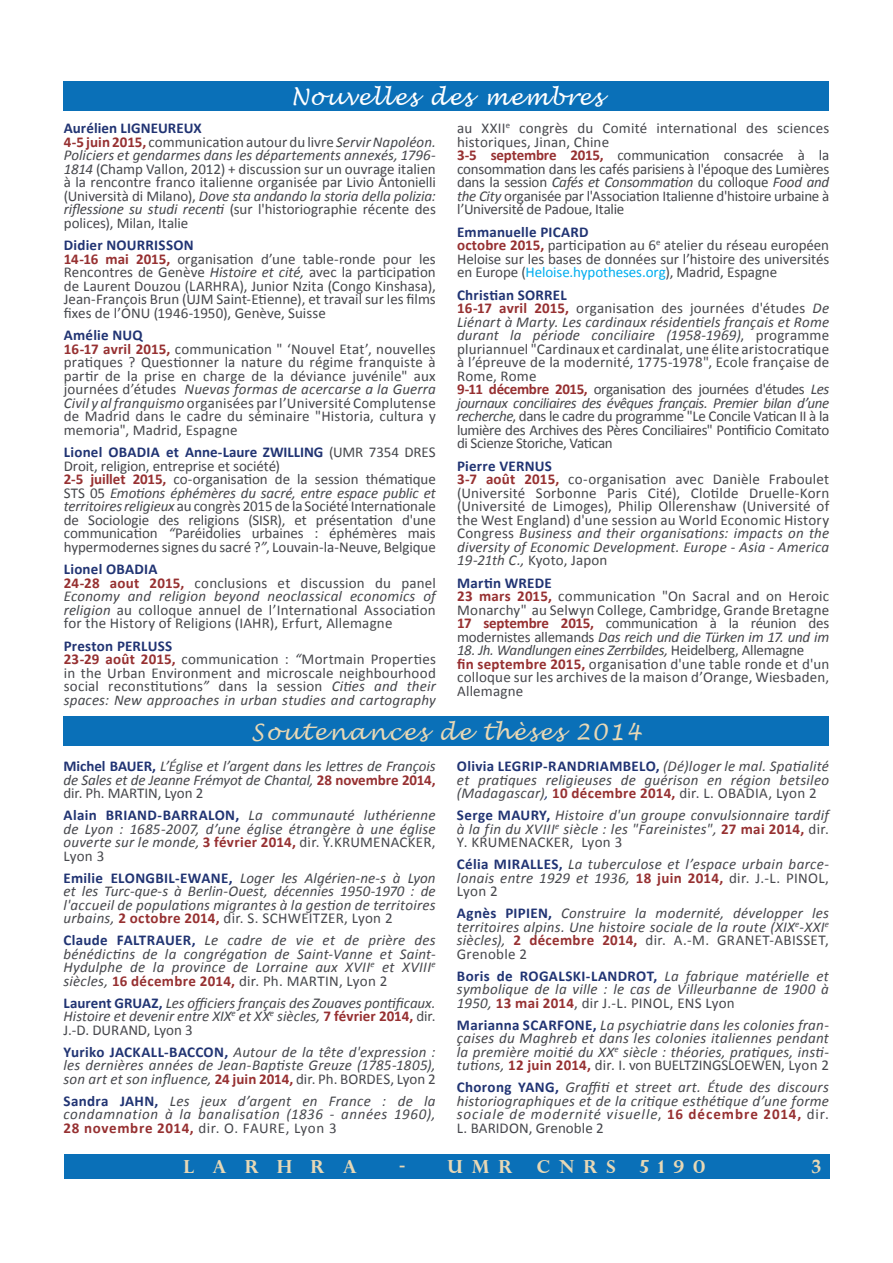
<style>
.page{position:relative;width:893px;height:1263px;background:#fff}
.page>*{position:absolute;margin:0;border:0;box-sizing:border-box;transform-origin:0 0}
.t1{font:italic 22.5px "Lucida Handwriting";letter-spacing:.08em;color:#e8d8b5}
.t2{font:italic 22.5px "Lucida Handwriting";letter-spacing:.06em;color:#fff}
.t3{font:700 19.5px "Book Antiqua";color:#e8d8b5}
.t4{font:700 18px "Perpetua Titling";letter-spacing:.5em;color:#e8d8b5}
.t5{font:15px/13.5px "Calibri";letter-spacing:.005em;color:#46474c}
.t6{font:italic 15px/13.5px "Calibri";letter-spacing:.02em;color:#46474c;text-align:justify}
.t7{font:15px/13.5px "Calibri";letter-spacing:-.015em;color:#46474c}
.s1{font-weight:700;color:#213473}
.s2{font-weight:700;color:#963031}
.s3{font-style:italic}
.s4{color:#00aeef}
.s5{font-weight:700;font-style:normal;color:#213473}
.s6{font-weight:700;font-style:normal;color:#963031}
.s7{font-style:normal}
.s8{color:#213473}
</style>
<div class="page">
<div style="left:64px;top:1154px;width:765px;height:25px;background:#0a70b8"></div>
<div style="left:64px;top:81px;width:765px;height:30px;background:#0a70b8"></div>
<div style="left:64px;top:716px;width:765px;height:30px;background:#0a70b8"></div>
<h1 class="t2" style="left:291px;top:84px;width:313px">Nouvelles des membres</h1>
<p class="t5" style="left:64px;top:122px;width:374px"><span class="s1">Aurélien LIGNEUREUX<br></span><span class="s2">4-5 juin 2015,</span> communication autour du livre <span class="s3">Servir Napoléon.<br>Policiers et gendarmes dans les départements annexés, 1796- 1814</span> (Champ Vallon, 2012) + discussion sur un ouvrage italien à la rencontre franco italienne organisée par Livio Antonielli (Università di Milano), <span class="s3">Dove sta andando la storia della polizia: riflessione su studi recenti</span> (sur l'historiographie récente des polices), Milan, Italie</p>
<p class="t5" style="left:64px;top:239px;width:374px"><span class="s1">Didier NOURRISSON<br></span><span class="s2">14-16 mai 2015,</span> organisation d’une table-ronde pour les Rencontres de Genève <span class="s3">Histoire et cité,</span> avec la participation de Laurent Douzou (LARHRA), Junior Nzita (Congo Kinshasa), Jean-François Brun (UJM Saint-Etienne), et travail sur les films fixes de l’ONU (1946-1950), Genève, Suisse</p>
<p class="t5" style="left:64px;top:329px;width:374px"><span class="s1">Amélie NUQ<br></span><span class="s2">16-17 avril 2015,</span> communication " ‘Nouvel Etat’, nouvelles pratiques ? Questionner la nature du régime franquiste à partir de la prise en charge de la déviance juvénile" aux journées d’études <span class="s3">Nuevas formas de acercarse a la Guerra Civil y al franquismo</span> organisées parl’Université Complutense de Madrid dans le cadre du séminaire "Historia, cultura y memoria", Madrid, Espagne</p>
<p class="t5" style="left:64px;top:446px;width:374px"><span class="s1">Lionel OBADIA et Anne-Laure ZWILLING</span> (UMR 7354 DRES Droit, religion, entreprise et société)<br><span class="s2">2-5 juillet 2015,</span> co-organisation de la session thématique STS 05 <span class="s3">Emotions éphémères du sacré, entre espace public et territoires religieux</span> au congrès 2015 de la Société Internationale de Sociologie des religions (SISR), et présentation d'une communication <span class="s3">“</span>Paréidolies urbaines : éphémères mais hypermodernes signes du sacré ?<span class="s3">”</span>, Louvain-la-Neuve, Belgique</p>
<p class="t5" style="left:64px;top:563px;width:374px"><span class="s1">Lionel OBADIA<br></span><span class="s2">24-28 aout 2015,</span> conclusions et discussion du panel <span class="s3">Economy and religion beyond neoclassical economics of religion</span> au colloque annuel de l’International Association for the History of Religions (IAHR), Erfurt, Allemagne</p>
<p class="t5" style="left:64px;top:639px;width:374px"><span class="s1">Preston PERLUSS<br></span><span class="s2">23-29 août 2015,</span> communication : <span class="s3">“</span>Mortmain Properties in the Urban Environment and microscale neighbourhood social reconstitutions<span class="s3">”</span> dans la session <span class="s3">Cities and their spaces: New approaches in urban studies and cartography</span></p>
<p class="t7" style="left:457px;top:122px;width:374px">au XXII<sup>e</sup> congrès du Comité international des sciences historiques, Jinan, Chine<br><span class="s2">3-5 septembre 2015,</span> communication consacrée à la consommation dans les cafés parisiens à l'époque des Lumières dans la session <span class="s3">Cafés et Consommation</span> du colloque <span class="s3">Food and the City</span> organisée par l'Association Italienne d'histoire urbaine à l’Université de Padoue, Italie</p>
<p class="t5" style="left:457px;top:225px;width:374px"><span class="s1">Emmanuelle PICARD<br></span><span class="s2">octobre 2015,</span> participation au 6<sup>e</sup> atelier du réseau européen Heloise sur les bases de données sur l’histoire des universités en Europe (<span class="s4">Heloise.hypotheses.org</span>), Madrid, Espagne</p>
<p class="t7" style="left:457px;top:288px;width:374px"><span class="s1">Christian SORREL<br></span><span class="s2">16-17 avril 2015,</span> organisation des journées d'études <span class="s3">De Liénart à Marty. Les cardinaux résidentiels français et Rome durant la période conciliaire (1958-1969)</span>, programme pluriannuel "Cardinaux et cardinalat, une élite aristocratique à l’épreuve de la modernité, 1775-1978", Ecole française de Rome, Rome<br><span class="s2">9-11 décembre 2015,</span> organisation des journées d'études <span class="s3">Les journaux conciliaires des évêques français. Premier bilan d’une recherche</span>, dans le cadre du programme "Le Concile Vatican II à la lumière des Archives des Pères Conciliaires" Pontificio Comitato di Scienze Storiche, Vatican</p>
<p class="t5" style="left:457px;top:459px;width:374px"><span class="s1">Pierre VERNUS<br></span><span class="s2">3-7 août 2015,</span> co-organisation avec Danièle Fraboulet (Université Sorbonne Paris Cité), Clotilde Druelle-Korn (Université de Limoges), Philip Ollerenshaw (Université of the West England) d'une session au World Economic History Congress <span class="s3">Business and their organisations: impacts on the diversity of Economic Development. Europe - Asia - America 19-21th C.,</span> Kyoto, Japon</p>
<p class="t5" style="left:457px;top:576px;width:374px"><span class="s1">Martin WREDE<br></span><span class="s2">23 mars 2015,</span> communication "On Sacral and on Heroic Monarchy" au Selwyn College, Cambridge, Grande Bretagne <span class="s2">17 septembre 2015,</span> communication à la réunion des modernistes allemands <span class="s3">Das reich und die Türken im 17. und im</span></p>
<p class="t5" style="left:457px;top:644px;width:374px"><span class="s3">18. Jh. Wandlungen eines Zerrbildes,</span> Heidelberg, Allemagne<br><span class="s2">fin septembre 2015,</span> organisation d'une table ronde et d'un colloque sur les archives de la maison d’Orange, Wiesbaden, Allemagne</p>
<h1 class="t1" style="left:251px;top:719px;width:391px">Soutenances de thèses 2014</h1>
<p class="t6" style="left:64px;top:759px;width:374px"><span class="s5">Michel BAUER,</span> L’Église et l’argent dans les lettres de François de Sales et de Jeanne Frémyot de Chantal, <span class="s6">28 novembre 2014, </span><span class="s7">dir. Ph. MARTIN, Lyon 2</span></p>
<p class="t6" style="left:64px;top:808px;width:374px"><span class="s5">Alain BRIAND-BARRALON,</span> La communauté luthérienne de Lyon : 1685-2007, d’une église étrangère à une église ouverte sur le monde, <span class="s6">3 février 2014,</span> <span class="s7">dir. Y.KRUMENACKER, Lyon 3</span></p>
<p class="t6" style="left:64px;top:870px;width:374px"><span class="s5">Emilie ELONGBIL-EWANE,</span> Loger les Algérien-ne-s à Lyon et les Turc-que-s à Berlin-Ouest, décennies 1950-1970 : de l'accueil de populations migrantes à la gestion de territoires urbains, <span class="s6">2 octobre 2014,</span> <span class="s7">dir. S. SCHWEITZER, Lyon 2</span></p>
<p class="t6" style="left:64px;top:933px;width:374px"><span class="s5">Claude FALTRAUER,</span> Le cadre de vie et de prière des bénédictins de la congrégation de Saint-Vanne et Saint-Hydulphe de la province de Lorraine aux XVII<sup>e</sup> et XVIII<sup>e </sup>siècles, <span class="s6">16 décembre 2014,</span> <span class="s7">dir. Ph. MARTIN, Lyon 2</span></p>
<p class="t6" style="left:64px;top:995px;width:374px"><span class="s5">Laurent GRUAZ,</span> Les officiers français des Zouaves pontificaux.<br>Histoire et devenir entre XIX<sup>e</sup> et XX<sup>e</sup> siècles, <span class="s6">7 février 2014,</span> <span class="s7">dir.<br>J.-D. DURAND, Lyon 3</span></p>
<p class="t6" style="left:64px;top:1044px;width:374px"><span class="s5">Yuriko JACKALL-BACCON,</span> Autour de la tête d'expression : les dernières années de Jean-Baptiste Greuze (1785-1805), son art et son influence, <span class="s6">24 juin 2014,</span> <span class="s7">dir. Ph. BORDES, Lyon 2</span></p>
<p class="t6" style="left:64px;top:1093px;width:374px"><span class="s5">Sandra JAHN,</span> Les jeux d’argent en France : de la condamnation à la banalisation (1836 - années 1960), <span class="s6">28 novembre 2014,</span> <span class="s7">dir. O. FAURE, Lyon 3</span></p>
<p class="t6" style="left:457px;top:759px;width:374px"><span class="s5">Olivia LEGRIP-RANDRIAMBELO,</span> (Dé)loger le mal. Spatialité et pratiques religieuses de guérison en région betsileo (Madagascar)<span class="s8">,</span> <span class="s6">10 décembre 2014,</span> <span class="s7">dir. L. OBADIA, Lyon 2</span></p>
<p class="t6" style="left:457px;top:808px;width:374px"><span class="s5">Serge MAURY,</span> Histoire d'un groupe convulsionnaire tardif à la fin du XVIII<sup>e</sup> siècle : les "Fareinistes", <span class="s6">27 mai 2014,</span> <span class="s7">dir.<br>Y. KRUMENACKER, Lyon 3</span></p>
<p class="t6" style="left:457px;top:857px;width:374px"><span class="s5">Célia MIRALLES,</span> La tuberculose et l’espace urbain barce&shy;lonais entre 1929 et 1936, <span class="s6">18 juin 2014,</span> <span class="s7">dir. J.-L. PINOL, Lyon 2</span></p>
<p class="t6" style="left:457px;top:906px;width:374px"><span class="s5">Agnès PIPIEN,</span> Construire la modernité, développer les territoires alpins. Une histoire sociale de la route (XIX<sup>e</sup>-XXI<sup>e </sup>siècles), <span class="s6">2 décembre 2014,</span> <span class="s7">dir. A.-M. GRANET-ABISSET, Grenoble 2</span></p>
<p class="t6" style="left:457px;top:968px;width:374px"><span class="s5">Boris de ROGALSKI-LANDROT,</span> La fabrique matérielle et symbolique de la ville : le cas de Villeurbanne de 1900 à 1950, <span class="s6">13 mai 2014</span><span class="s7">, dir J.-L. PINOL, ENS Lyon</span></p>
<p class="t6" style="left:457px;top:1017px;width:374px"><span class="s5">Marianna SCARFONE,</span> La psychiatrie dans les colonies fran&shy;çaises du Maghreb et dans les colonies italiennes pendant la première moitié du XX<sup>e</sup> siècle : théories, pratiques, insti&shy;tutions, <span class="s6">12 juin 2014,</span> <span class="s7">dir. I. von BUELTZINGSLOEWEN, Lyon 2</span></p>
<p class="t6" style="left:457px;top:1080px;width:374px"><span class="s5">Chorong YANG,</span> Graffiti et street art. Étude des discours historiographiques et de la critique esthétique d’une forme sociale de modernité visuelle<span class="s7">,</span> <span class="s6">16 décembre 2014,</span> <span class="s7">dir.<br>L. BARIDON, Grenoble 2</span></p>
<p class="t4" style="left:184px;top:1155px;width:175px">LARHRA</p>
<p class="t4" style="left:399px;top:1155px;width:115px">- UMR</p>
<p class="t4" style="left:537px;top:1155px;width:80px">CNRS</p>
<p class="t4" style="left:640px;top:1155px;width:67px">5190</p>
<h2 class="t3" style="left:811px;top:1153px;width:11px">3</h2>
</div>
